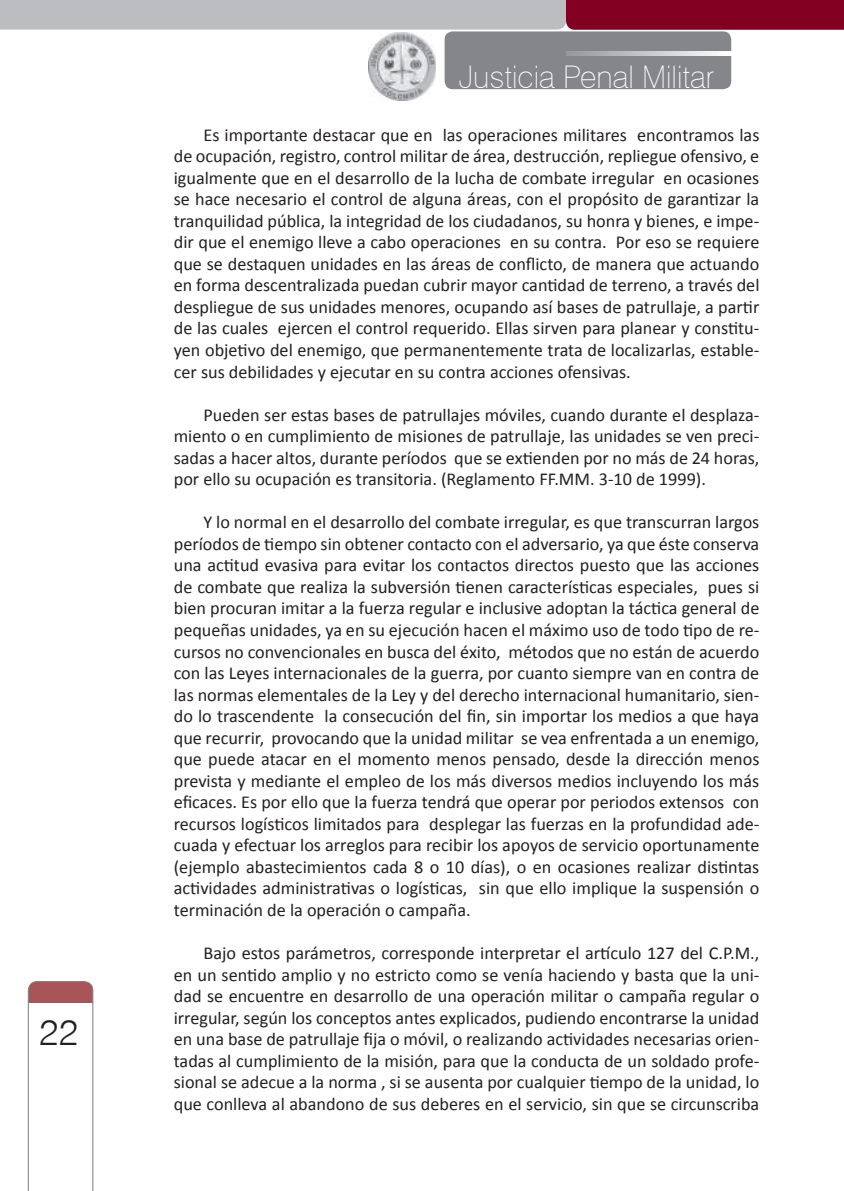
<style>
.page{position:relative;width:844px;height:1191px;background:#fff}
.page>*{position:absolute;margin:0;border:0;box-sizing:border-box;transform-origin:0 0}
.t1{font:35.35px "Switzerland Light Plain";color:#231f20}
.t2{font:100 31.15px "Swiss 721 BT";color:#fff}
.t3{font:18.2px/21.5px "Calibri";color:#231f20;text-align:justify}
</style>
<div class="page">
<svg style="left:28px;top:981px;width:65px;height:210px"></svg>
<div style="left:444px;top:31px;width:287px;height:58px;background:#848689;border-radius:8px"></div>
<img style="left:368px;top:32px;width:68px;height:68px">
<svg style="left:566px;top:51px;width:165px;height:4px"></svg>
<svg style="left:0;top:0;width:844px;height:30px"></svg>
<h1 class="t1" style="left:39px;top:1010px;width:41px">22</h1>
<h2 class="t2" style="left:458px;top:58px;width:257px">Justicia Penal Militar</h2>
<p class="t3" style="left:174px;top:123px;width:587px;text-indent:30px">Es importante destacar que en las operaciones militares encontramos las de ocupación, registro, control militar de área, destrucción, repliegue ofensivo, e igualmente que en el desarrollo de la lucha de combate irregular en ocasiones se hace necesario el control de alguna áreas, con el propósito de garantizar la tranquilidad pública, la integridad de los ciudadanos, su honra y bienes, e impe&shy;dir que el enemigo lleve a cabo operaciones en su contra. Por eso se requiere que se destaquen unidades en las áreas de conflicto, de manera que actuando en forma descentralizada puedan cubrir mayor cantidad de terreno, a través del despliegue de sus unidades menores, ocupando así bases de patrullaje, a partir de las cuales ejercen el control requerido. Ellas sirven para planear y constitu&shy;yen objetivo del enemigo, que permanentemente trata de localizarlas, estable&shy;cer sus debilidades y ejecutar en su contra acciones ofensivas.</p>
<p class="t3" style="left:174px;top:403px;width:587px;text-indent:30px">Pueden ser estas bases de patrullajes móviles, cuando durante el desplaza&shy;miento o en cumplimiento de misiones de patrullaje, las unidades se ven preci&shy;sadas a hacer altos, durante períodos que se extienden por no más de 24 horas, por ello su ocupación es transitoria. (Reglamento FF.MM. 3-10 de 1999).</p>
<p class="t3" style="left:174px;top:510px;width:587px;text-indent:30px">Y lo normal en el desarrollo del combate irregular, es que transcurran largos períodos de tiempo sin obtener contacto con el adversario, ya que éste conserva una actitud evasiva para evitar los contactos directos puesto que las acciones de combate que realiza la subversión tienen características especiales, pues si bien procuran imitar a la fuerza regular e inclusive adoptan la táctica general de pequeñas unidades, ya en su ejecución hacen el máximo uso de todo tipo de re&shy;cursos no convencionales en busca del éxito, métodos que no están de acuerdo con las Leyes internacionales de la guerra, por cuanto siempre van en contra de las normas elementales de la Ley y del derecho internacional humanitario, sien&shy;do lo trascendente la consecución del fin, sin importar los medios a que haya que recurrir, provocando que la unidad militar se vea enfrentada a un enemigo, que puede atacar en el momento menos pensado, desde la dirección menos prevista y mediante el empleo de los más diversos medios incluyendo los más eficaces. Es por ello que la fuerza tendrá que operar por periodos extensos con recursos logísticos limitados para desplegar las fuerzas en la profundidad ade&shy;cuada y efectuar los arreglos para recibir los apoyos de servicio oportunamente (ejemplo abastecimientos cada 8 o 10 días), o en ocasiones realizar distintas actividades administrativas o logísticas, sin que ello implique la suspensión o terminación de la operación o campaña.</p>
<p class="t3" style="left:174px;top:941px;width:587px;text-indent:30px">Bajo estos parámetros, corresponde interpretar el artículo 127 del C.P.M., en un sentido amplio y no estricto como se venía haciendo y basta que la uni&shy;dad se encuentre en desarrollo de una operación militar o campaña regular o irregular, según los conceptos antes explicados, pudiendo encontrarse la unidad en una base de patrullaje fija o móvil, o realizando actividades necesarias orien&shy;tadas al cumplimiento de la misión, para que la conducta de un soldado profe&shy;sional se adecue a la norma , si se ausenta por cualquier tiempo de la unidad, lo que conlleva al abandono de sus deberes en el servicio, sin que se circunscriba</p>
</div>
